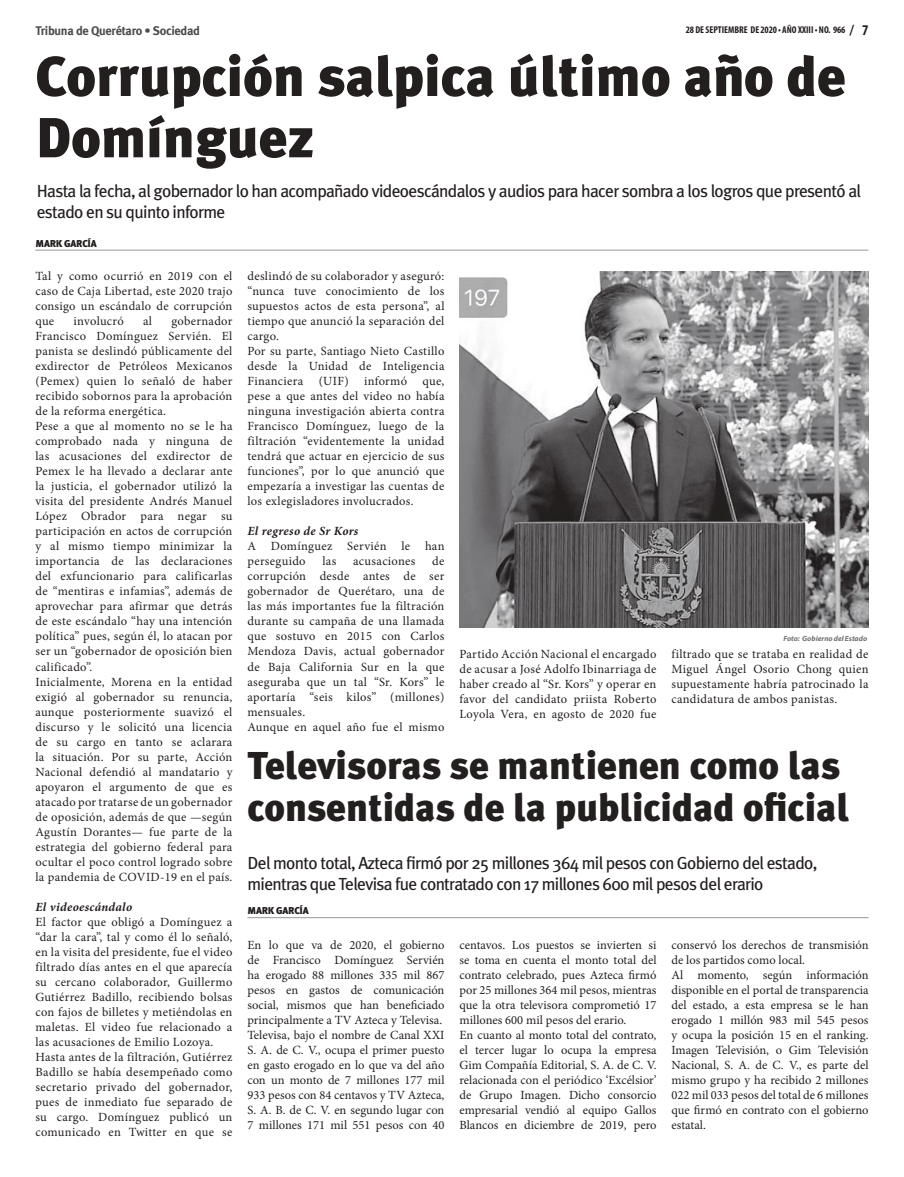
<style>
.page{position:relative;width:904px;height:1177px;background:#fff}
.page>*{position:absolute;margin:0;border:0;box-sizing:border-box;transform-origin:0 0}
.t1{font:900 56.25px/61.2px "Meta Plus";color:#241f1f}
.t2{font:900 38.75px/42.5px "Meta Plus";color:#241f1f}
.t3{font:17.5px/21px "Meta Plus";letter-spacing:-.04em;color:#241f1f}
.t4{font:12.5px/15px "Minion Pro";letter-spacing:.02em;color:#241f1f}
.t5{font:12.5px/15px "Minion Pro";color:#241f1f}
.t6{font:italic 700 12.5px "Minion Pro";letter-spacing:.025em;color:#241f1f}
.t7{font:700 12.5px "Meta Plus";letter-spacing:-.025em;color:#4e4b4c}
.t8{font:900 10px "Meta Plus Lining";letter-spacing:-.02em;color:#241f1f}
.t9{font:700 condensed 9.88px "Myriad Pro";color:#241f1f}
.t10{font:italic 700 7.5px "Myriad Pro";letter-spacing:.005em;color:#717072}
.s1{font-size:15px}
.s2{font-size:14.88px}
</style>
<div class="page">
<hr style="left:35px;top:250px;width:833px;height:1px;background:#969698">
<hr style="left:247px;top:917px;width:621px;height:1px;background:#969698">
<img style="left:459px;top:271px;width:409px;height:356px">
<p class="t7" style="left:35px;top:24px;width:166px">Tribuna de Querétaro • Sociedad</p>
<p class="t9" style="left:686px;top:24px;width:184px">28 DE SEPTIEMBRE DE 2020 • AÑO XXIII • NO. 966 <span class="s1">/</span> <span class="s2">7</span></p>
<h1 class="t1" style="left:35px;top:46px;width:811px">Corrupción salpica último año de<br>Domínguez</h1>
<h3 class="t3" style="left:37px;top:181px;width:825px">Hasta la fecha, al gobernador lo han acompañado videoescándalos y audios para hacer sombra a los logros que presentó al estado en su quinto informe</h3>
<p class="t8" style="left:35px;top:237px;width:63px">MARK GARCÍA</p>
<p class="t4" style="left:35px;top:269px;width:198px;text-align:justify">Tal y como ocurrió en 2019 con el caso de Caja Libertad, este 2020 trajo consigo un escándalo de corrupción que</p>
<p class="t4" style="left:35px;top:314px;width:198px;text-indent:136px">gobernador Francisco Domínguez Servién. El panista se deslindó públicamente del exdirector de Petróleos Mexicanos (Pemex) quien lo señaló de haber recibido sobornos para la aprobación de la reforma energética.<br>Pese a que al momento no se le ha comprobado nada y ninguna de las acusaciones del exdirector de Pemex le ha llevado a declarar ante la justicia, el gobernador utilizó la visita del presidente Andrés Manuel López Obrador para negar su participación en actos de corrupción y al mismo tiempo minimizar la importancia de las declaraciones del exfuncionario para calificarlas de “mentiras e infamias”, además de aprovechar para afirmar que detrás de este escándalo “hay una intención política” pues, según él, lo atacan por ser un “gobernador de oposición bien calificado”.<br>Inicialmente, Morena en la entidad exigió al gobernador su renuncia, aunque posteriormente suavizó el discurso y le solicitó una licencia de su cargo en tanto se aclarara la situación. Por su parte, Acción Nacional defendió al mandatario y apoyaron el argumento de que es atacado por tratarse de un gobernador de oposición, además de que —según Agustín Dorantes— fue parte de la estrategia del gobierno federal para ocultar el poco control logrado sobre la pandemia de COVID-19 en el país.</p>
<p class="t6" style="left:35px;top:897px;width:98px">El videoescándalo</p>
<p class="t4" style="left:35px;top:914px;width:198px">El factor que obligó a Domínguez a “dar la cara”, tal y como él lo señaló, en la visita del presidente, fue el video filtrado días antes en el que aparecía su cercano colaborador, Guillermo Gutiérrez Badillo, recibiendo bolsas con fajos de billetes y metiéndolas en maletas. El video fue relacionado a las acusaciones de Emilio Lozoya.<br>Hasta antes de la filtración, Gutiérrez Badillo se había desempeñado como secretario privado del gobernador, pues de inmediato fue separado de su cargo. Domínguez publicó un comunicado en Twitter en que se</p>
<p class="t4" style="left:74px;top:314px;width:52px">involucró</p>
<p class="t4" style="left:143px;top:314px;width:11px">al</p>
<p class="t4" style="left:247px;top:269px;width:198px">deslindó de su colaborador y aseguró: “nunca tuve conocimiento de los supuestos actos de esta persona”, al tiempo que anunció la separación del cargo.<br>Por su parte, Santiago Nieto Castillo desde la Unidad de Inteligencia Financiera (UIF) informó que, pese a que antes del video no había ninguna investigación abierta contra Francisco Domínguez, luego de la filtración “evidentemente la unidad tendrá que actuar en ejercicio de sus funciones”, por lo que anunció que empezaría a investigar las cuentas de los exlegisladores involucrados.</p>
<p class="t6" style="left:247px;top:522px;width:112px">El regreso de Sr Kors</p>
<p class="t4" style="left:247px;top:539px;width:198px">A Domínguez Servién le han perseguido</p>
<p class="t4" style="left:247px;top:554px;width:198px;text-indent:185px">de corrupción desde antes de ser gobernador de Querétaro, una de las más importantes fue la filtración durante su campaña de una llamada que sostuvo en 2015 con Carlos<br>Mendoza Davis, actual gobernador de Baja California Sur en la que aseguraba que un tal “Sr. Kors” le aportaría “seis kilos” (millones) mensuales.<br>Aunque en aquel año fue el mismo</p>
<p class="t4" style="left:322px;top:554px;width:15px">las</p>
<p class="t4" style="left:353px;top:554px;width:64px">acusaciones</p>
<p class="t10" style="left:783px;top:633px;width:85px">Foto: Gobierno del Estado</p>
<p class="t4" style="left:671px;top:646px;width:198px;text-align:justify">filtrado que se trataba en realidad de Miguel Ángel Osorio Chong quien supuestamente habría patrocinado la candidatura de ambos panistas.</p>
<p class="t4" style="left:459px;top:646px;width:198px;text-align:justify">Partido Acción Nacional el encargado de acusar a José Adolfo Ibinarriaga de haber creado al “Sr. Kors” y operar en favor del candidato priista Roberto Loyola Vera, en agosto de 2020 fue</p>
<h2 class="t2" style="left:247px;top:743px;width:603px">Televisoras se mantienen como las consentidas de la publicidad oficial</h2>
<h3 class="t3" style="left:247px;top:851px;width:571px">Del monto total, Azteca firmó por 25 millones 364 mil pesos con Gobierno del estado, mientras que Televisa fue contratado con 17 millones 600 mil pesos del erario</h3>
<p class="t8" style="left:247px;top:905px;width:63px">MARK GARCÍA</p>
<p class="t5" style="left:247px;top:937px;width:198px">En lo que va de 2020, el gobierno de Francisco Domínguez Servién ha erogado 88 millones 335 mil 867 pesos en gastos de comunicación social, mismos que han beneficiado principalmente a TV Azteca y Televisa.<br>Televisa, bajo el nombre de Canal XXI S. A. de C. V., ocupa el primer puesto en gasto erogado en lo que va del año con un monto de 7 millones 177 mil 933 pesos con 84 centavos y TV Azteca, S. A. B. de C. V. en segundo lugar con 7 millones 171 mil 551 pesos con 40</p>
<p class="t5" style="left:459px;top:937px;width:198px">centavos. Los puestos se invierten si se toma en cuenta el monto total del contrato celebrado, pues Azteca firmó por 25 millones 364 mil pesos, mientras que la otra televisora comprometió 17 millones 600 mil pesos del erario.<br>En cuanto al monto total del contrato, el tercer lugar lo ocupa la empresa Gim Compañía Editorial, S. A. de C. V. relacionada con el periódico ‘Excélsior’ de Grupo Imagen. Dicho consorcio empresarial vendió al equipo Gallos Blancos en diciembre de 2019, pero</p>
<p class="t5" style="left:671px;top:937px;width:198px">conservó los derechos de transmisión de los partidos como local.<br>Al momento, según información disponible en el portal de transparencia del estado, a esta empresa se le han erogado 1 millón 983 mil 545 pesos y ocupa la posición 15 en el ranking.<br>Imagen Televisión, o Gim Televisión Nacional, S. A. de C. V., es parte del mismo grupo y ha recibido 2 millones 022 mil 033 pesos del total de 6 millones que firmó en contrato con el gobierno estatal.</p>
</div>
